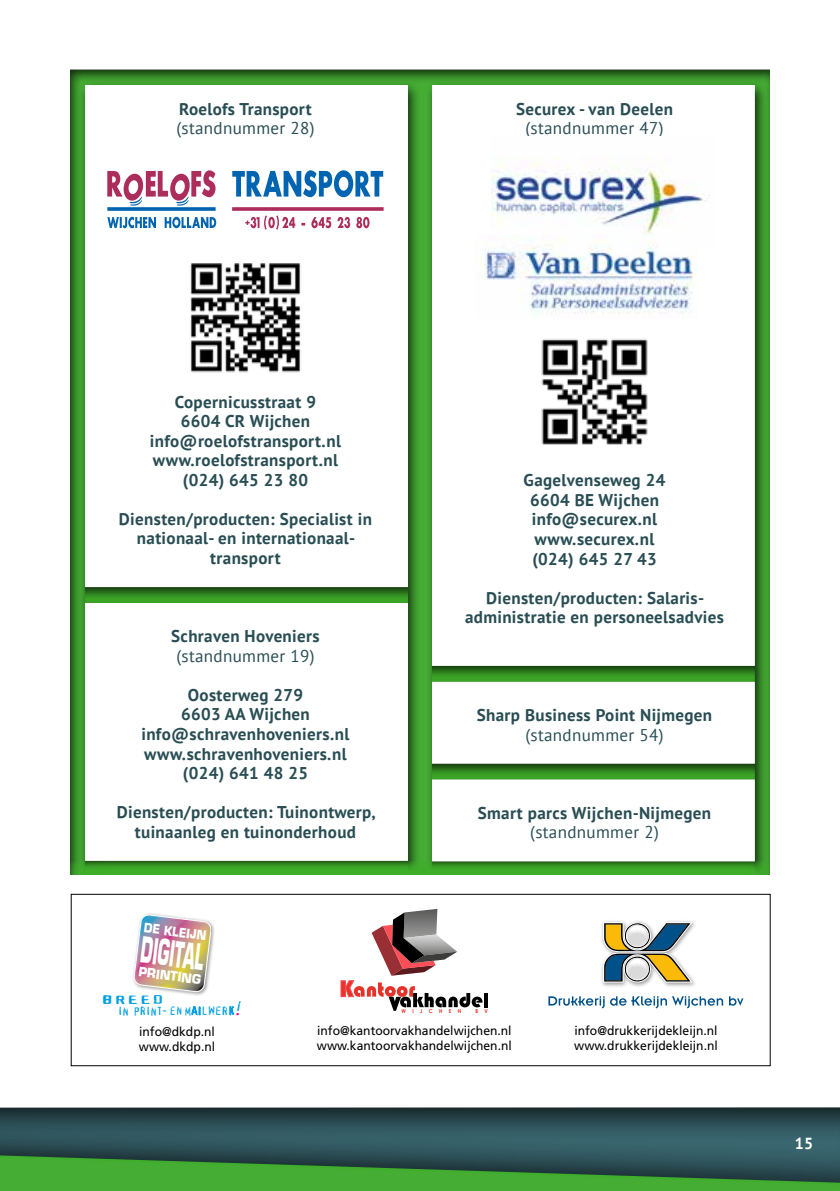
<style>
.page{position:relative;width:840px;height:1191px;background:#fff}
.page>*{position:absolute;margin:0;border:0;box-sizing:border-box;transform-origin:0 0}
.t1{font:700 35px "Eurostile LT Std";color:#fff;scale:.45 1}
.t2{font:700 17px/19.6px "PT Sans";letter-spacing:.02em;color:#284d53;text-align:center}
.t3{font:17px "PT Sans";letter-spacing:.02em;color:#284d53}
.t4{font:700 16px "PT Sans";color:#fff}
.t5{font:12.6px/15.2px "Frutiger";color:#000;scale:.96 1}
.t6{font:700 12.6px "Eurostile LT Std";color:#fff;scale:.88 1}
.t7{font:700 12.6px "Eurostile LT Std";color:#fff;scale:.96 1}
.t8{font:11.2px "Confidential";color:#009fe3;scale:2.25 1}
.t9{font:11.2px "Confidential";color:#009fe3;scale:1.25 1}
.t10{font:11px "Confidential";color:#009fe3;scale:1.28 1}
.t11{font:11px "Confidential";color:#009fe3;scale:1.27 1}
.t12{font:700 5.4px "Century Gothic";letter-spacing:1.3em;color:#e63329;scale:.9 1}
.s1{font-size:11.4px}
.s2{font-size:11.8px}
.s3{font-size:11.2px}
.s4{font-style:italic;font-size:16px;color:#e6007d}
</style>
<div class="page">
<div style="left:0;top:1091px;width:839px;height:100px;background:#000;opacity:.75"></div>
<svg style="left:0;top:1126px;width:839px;height:65px;background:#36714d"></svg>
<div style="left:66px;top:67px;width:704px;height:1016px;background:#000;opacity:.75"></div>
<svg style="left:70px;top:861px;width:699px;height:14px;background:#3a9b28"></svg>
<div style="left:66px;top:875px;width:722px;height:216px;background:#fff"></div>
<div style="left:71px;top:893px;width:699px;height:173px;border:1px solid #000"></div>
<img style="left:601px;top:921px;width:94px;height:66px">
<svg style="left:602px;top:921px;width:90px;height:62px"></svg>
<svg style="left:548px;top:996px;width:174px;height:12px"></svg>
<svg style="left:729px;top:996px;width:14px;height:9px"></svg>
<div style="left:341px;top:980px;width:4px;height:16px;border:1px solid #fd4f57"></div>
<hr style="left:484px;top:993px;width:3px;height:14px;background:#000">
<svg style="left:345px;top:909px;width:137px;height:101px"></svg>
<svg style="left:229px;top:1005px;width:5px;height:10px"></svg>
<svg style="left:191px;top:1006px;width:9px;height:10px"></svg>
<div style="left:131px;top:913px;width:84px;height:83px;background:#000;opacity:.4"></div>
<img style="left:134px;top:914px;width:76px;height:78px">
<p class="t2" style="left:179px;top:99px;width:134px">Roelofs Transport</p>
<p class="t3" style="left:176px;top:117px;width:139px">(standnummer 28)</p>
<p class="t2" style="left:516px;top:99px;width:158px">Securex - van Deelen</p>
<p class="t3" style="left:525px;top:117px;width:139px">(standnummer 47)</p>
<p class="t2" style="left:150px;top:391px;width:192px">Copernicusstraat 9<br>6604 CR Wijchen info@roelofstransport.nl www.roelofstransport.nl (024) 645 23 80</p>
<p class="t2" style="left:119px;top:509px;width:254px">Diensten/producten: Specialist in nationaal- en internationaal&shy;transport</p>
<p class="t2" style="left:171px;top:626px;width:150px">Schraven Hoveniers</p>
<p class="t3" style="left:176px;top:645px;width:139px">(standnummer 19)</p>
<p class="t2" style="left:141px;top:684px;width:209px">Oosterweg 279<br>6603 AA Wijchen info@schravenhoveniers.nl www.schravenhoveniers.nl (024) 641 48 25</p>
<p class="t2" style="left:117px;top:802px;width:260px">Diensten/producten: Tuinontwerp, tuinaanleg en tuinonderhoud</p>
<p class="t2" style="left:523px;top:470px;width:143px">Gagelvenseweg 24<br>6604 BE Wijchen info@securex.nl www.securex.nl (024) 645 27 43</p>
<p class="t2" style="left:465px;top:587px;width:260px">Diensten/producten: Salaris&shy;administratie en personeelsadvies</p>
<p class="t2" style="left:476px;top:705px;width:237px">Sharp Business Point Nijmegen</p>
<p class="t3" style="left:525px;top:723px;width:139px">(standnummer 54)</p>
<p class="t2" style="left:477px;top:802px;width:234px">Smart parcs Wijchen-Nijmegen</p>
<p class="t3" style="left:530px;top:821px;width:130px">(standnummer 2)</p>
<p class="t6" style="left:145px;top:920px;width:73px;rotate:7deg">DE KLEIJN</p>
<h1 class="t1" style="left:143px;top:928px;width:143px;rotate:7deg">DIGITAL</h1>
<p class="t7" style="left:139px;top:964px;width:67px;rotate:7deg">PRINTING</p>
<p class="t8" style="left:101px;top:995px;width:29px"><span class="s1">B</span>REE<span class="s1">D</span></p>
<p class="t10" style="left:118px;top:1006px;width:71px">I<span class="s2">N</span> <span class="s3">PR</span>I<span class="s2">N</span><span class="s3">T-</span> E<span class="s2">N</span> M<span class="s1">A</span>I<span class="s3">L</span></p>
<p class="t11" style="left:215px;top:1006px;width:24px">E<span class="s3">R</span><span class="s2">K</span><sup>I</sup><span class="s4">.</span></p>
<p class="t9" style="left:215px;top:1014px;width:7px;rotate:-180deg">M</p>
<p class="t12" style="left:401px;top:1007px;width:68px">WIJCHEN</p>
<p class="t12" style="left:475px;top:1007px;width:16px">B V</p>
<p class="t5" style="left:139px;top:1023px;width:81px">info@dkdp.nl www.dkdp.nl</p>
<p class="t5" style="left:317px;top:1022px;width:204px">info@kantoorvakhandelwijchen.nl www.kantoorvakhandelwijchen.nl</p>
<p class="t5" style="left:574px;top:1022px;width:151px">info@drukkerijdekleijn.nl www.drukkerijdekleijn.nl</p>
<p class="t4" style="left:794px;top:1133px;width:20px">15</p>
</div>
